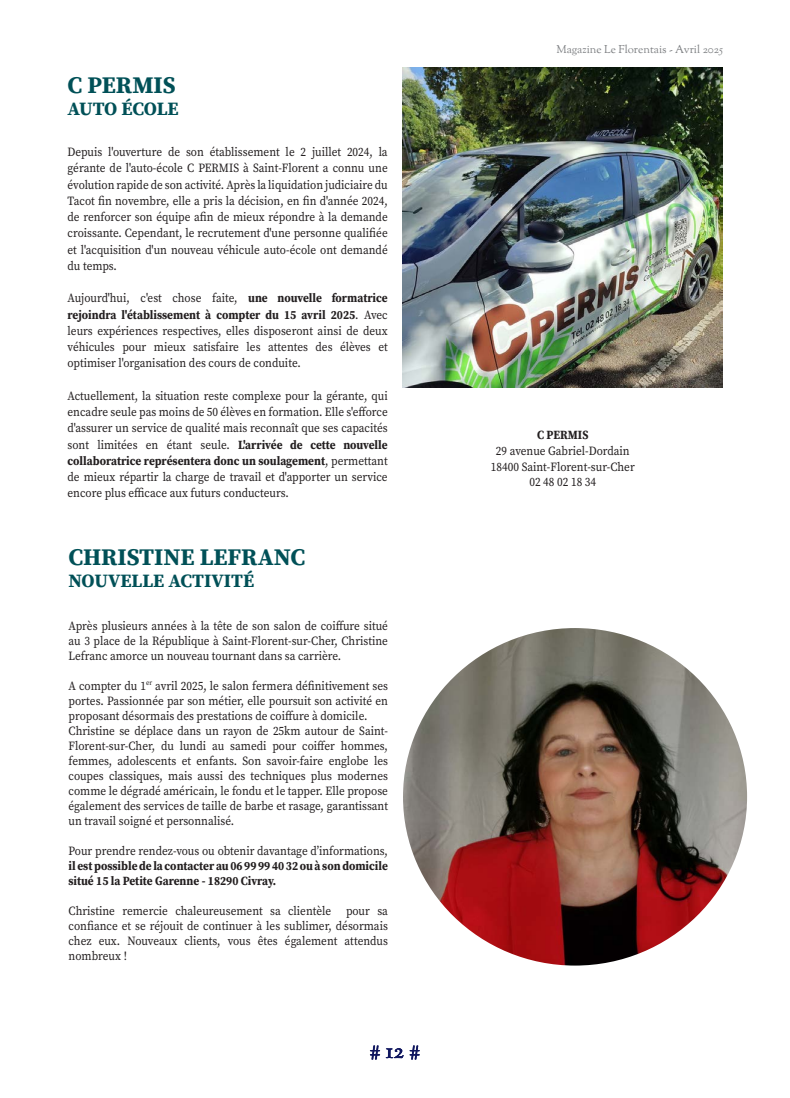
<style>
.page{position:relative;width:790px;height:1098px;background:#fff}
.page>*{position:absolute;margin:0;border:0;box-sizing:border-box;transform-origin:0 0}
.t1{font:700 23.75px "Source Serif Pro";color:#005057}
.t2{font:22.5px "OFL Goudy St M";color:#0f165f}
.t3{font:700 18.75px "Source Serif Pro";letter-spacing:-.005em;color:#005057}
.t4{font:12.5px/16.2px "Source Serif Pro";color:#231f20;text-align:justify;scale:.9 1}
.t5{font:700 12.5px/15px "Source Serif Pro";color:#231f20;scale:.9 1}
.t6{font:11.25px "OFL Goudy St M";color:#7e8083}
.s1{font-weight:700}
</style>
<div class="page">
<img style="left:403px;top:628px;width:343px;height:337px">
<img style="left:402px;top:68px;width:320px;height:319px">
<h1 class="t1" style="left:68px;top:68px;width:110px">C PERMIS</h1>
<h3 class="t3" style="left:68px;top:96px;width:113px">AUTO ÉCOLE</h3>
<p class="t4" style="left:68px;top:144px;width:357px">Depuis l'ouverture de son établissement le 2 juillet 2024, la gérante de l'auto-école C PERMIS à Saint-Florent a connu une évolution rapide de son activité. Après la liquidation judiciaire du Tacot fin novembre, elle a pris la décision, en fin d'année 2024, de renforcer son équipe afin de mieux répondre à la demande croissante. Cependant, le recrutement d'une personne qualifiée et l'acquisition d'un nouveau véhicule auto-école ont demandé du temps.</p>
<p class="t4" style="left:68px;top:290px;width:357px">Aujourd'hui, c'est chose faite, <span class="s1">une nouvelle formatrice rejoindra l'établissement à compter du 15 avril 2025</span>. Avec leurs expériences respectives, elles disposeront ainsi de deux véhicules pour mieux satisfaire les attentes des élèves et optimiser l'organisation des cours de conduite.</p>
<p class="t4" style="left:68px;top:387px;width:357px">Actuellement, la situation reste complexe pour la gérante, qui encadre seule pas moins de 50 élèves en formation. Elle s'efforce d'assurer un service de qualité mais reconnaît que ses capacités sont limitées en étant seule. <span class="s1">L'arrivée de cette nouvelle collaboratrice représentera donc un soulagement</span>, permettant de mieux répartir la charge de travail et d'apporter un service encore plus efficace aux futurs conducteurs.</p>
<h1 class="t1" style="left:68px;top:540px;width:238px">CHRISTINE LEFRANC</h1>
<h3 class="t3" style="left:68px;top:568px;width:187px">NOUVELLE ACTIVITÉ</h3>
<p class="t4" style="left:68px;top:618px;width:356px;line-height:15px">Après plusieurs années à la tête de son salon de coiffure situé au 3 place de la République à Saint-Florent-sur-Cher, Christine Lefranc amorce un nouveau tournant dans sa carrière.</p>
<p class="t4" style="left:68px;top:678px;width:356px;line-height:15px;text-align:left">A compter du 1<sup>er</sup> avril 2025, le salon fermera définitivement ses portes. Passionnée par son métier, elle poursuit son activité en proposant désormais des prestations de coiffure à domicile.<br>Christine se déplace dans un rayon de 25km autour de Saint-Florent-sur-Cher, du lundi au samedi pour coiffer hommes, femmes, adolescents et enfants. Son savoir-faire englobe les coupes classiques, mais aussi des techniques plus modernes comme le dégradé américain, le fondu et le tapper. Elle propose également des services de taille de barbe et rasage, garantissant un travail soigné et personnalisé.</p>
<p class="t4" style="left:68px;top:842px;width:356px">Pour prendre rendez-vous ou obtenir davantage d’informations,</p>
<p class="t5" style="left:68px;top:857px;width:356px">il est possible de la contacter au 06 99 99 40 32 ou à son domicile situé 15 la Petite Garenne - 18290 Civray.</p>
<p class="t4" style="left:68px;top:903px;width:356px;line-height:15px">Christine remercie chaleureusement sa clientèle pour sa confiance et se réjouit de continuer à les sublimer, désormais chez eux. Nouveaux clients, vous êtes également attendus nombreux !</p>
<h2 class="t2" style="left:369px;top:1036px;width:53px"># 12 #</h2>
<p class="t6" style="left:556px;top:42px;width:168px">Magazine Le Florentais - Avril 2025</p>
<p class="t5" style="left:537px;top:427px;width:58px">C PERMIS</p>
<p class="t4" style="left:490px;top:442px;width:161px;text-align:center">29 avenue Gabriel-Dordain<br>18400 Saint-Florent-sur-Cher</p>
<p class="t4" style="left:529px;top:474px;width:76px">02 48 02 18 34</p>
</div>
